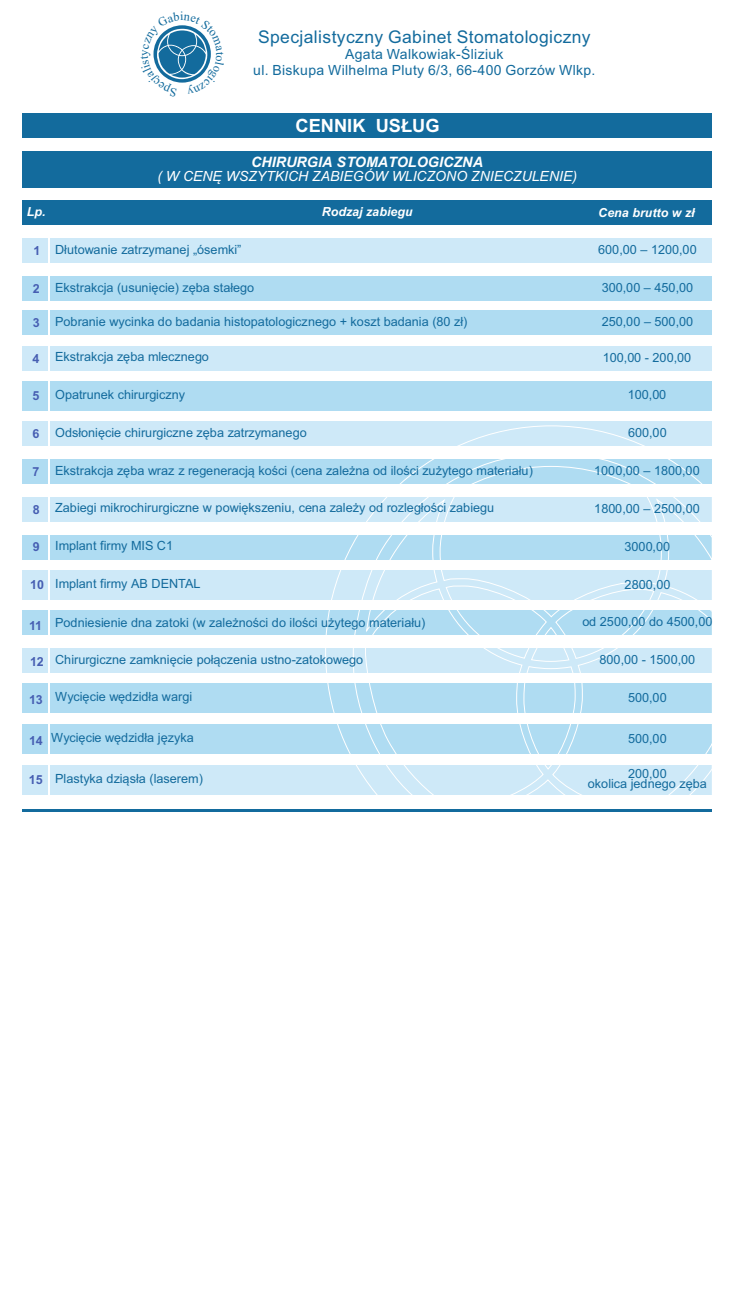
<style>
.page{position:relative;width:735px;height:1290px;background:#fff}
.page>*{position:absolute;margin:0;border:0;box-sizing:border-box;transform-origin:0 0}
.t1{font:700 18.2px "Arial";color:#fff}
.t2{font:17.5px "Arial";letter-spacing:.02em;color:#136b9d}
.t3{font:italic 700 14.35px "Arial";color:#fff}
.t4{font:14px/15.6px "Arial";letter-spacing:.02em;color:#136b9d;text-align:center}
.t5{font:italic 14px "Arial";color:#fff}
.t6{font:12.6px/10.5px "Arial";color:#136b9d;text-align:center}
.t7{font:italic 700 12.42px "Arial";color:#fff}
.t8{font:700 12.42px "Arial";color:#465eb2}
</style>
<div class="page">
<div style="left:23px;top:724px;width:689px;height:30px;background:#afdcf2"></div>
<div style="left:23px;top:310px;width:689px;height:25px;background:#afdcf2"></div>
<div style="left:23px;top:113px;width:689px;height:25px;background:#136b9d"></div>
<div style="left:23px;top:151px;width:689px;height:36px;background:#136b9d"></div>
<div style="left:23px;top:765px;width:689px;height:30px;background:#cee9f8"></div>
<div style="left:23px;top:683px;width:689px;height:30px;background:#afdcf2"></div>
<div style="left:23px;top:648px;width:689px;height:25px;background:#cee9f8"></div>
<div style="left:23px;top:610px;width:689px;height:25px;background:#afdcf2"></div>
<div style="left:23px;top:570px;width:689px;height:30px;background:#cee9f8"></div>
<div style="left:23px;top:535px;width:689px;height:24px;background:#afdcf2"></div>
<div style="left:23px;top:497px;width:689px;height:25px;background:#cee9f8"></div>
<div style="left:23px;top:459px;width:689px;height:25px;background:#afdcf2"></div>
<div style="left:23px;top:421px;width:689px;height:25px;background:#cee9f8"></div>
<div style="left:23px;top:381px;width:689px;height:30px;background:#afdcf2"></div>
<div style="left:23px;top:346px;width:689px;height:24px;background:#cee9f8"></div>
<div style="left:23px;top:276px;width:689px;height:25px;background:#afdcf2"></div>
<div style="left:23px;top:238px;width:689px;height:25px;background:#cee9f8"></div>
<svg style="left:352px;top:459px;width:360px;height:336px"></svg>
<hr style="left:22px;top:809px;width:689px;height:3px;background:#136b9d">
<hr style="left:48px;top:209px;width:2px;height:593px;background:#fff">
<div style="left:23px;top:200px;width:689px;height:25px;background:#136b9d"></div>
<svg style="left:153px;top:25px;width:58px;height:58px"></svg>
<h2 class="t2" style="left:258px;top:30px;width:334px">Specjalistyczny Gabinet Stomatologiczny</h2>
<p class="t4" style="left:253px;top:48px;width:343px">Agata Walkowiak-Śliziuk<br>ul. Biskupa Wilhelma Pluty 6/3, 66-400 Gorzów Wlkp.</p>
<h1 class="t1" style="left:295px;top:119px;width:145px">CENNIK USŁUG</h1>
<p class="t3" style="left:251px;top:157px;width:233px">CHIRURGIA STOMATOLOGICZNA</p>
<p class="t5" style="left:157px;top:171px;width:421px">( W CENĘ WSZYTKICH ZABIEGÓW WLICZONO ZNIECZULENIE)</p>
<p class="t7" style="left:27px;top:207px;width:20px">Lp.</p>
<p class="t7" style="left:321px;top:207px;width:92px">Rodzaj zabiegu</p>
<p class="t7" style="left:598px;top:208px;width:98px">Cena brutto w zł</p>
<p class="t8" style="left:33px;top:246px;width:8px">1</p>
<p class="t8" style="left:33px;top:284px;width:8px">2</p>
<p class="t6" style="left:55px;top:245px;width:188px">Dłutowanie zatrzymanej „ósemki”</p>
<p class="t6" style="left:598px;top:246px;width:100px">600,00 – 1200,00</p>
<p class="t6" style="left:55px;top:283px;width:200px">Ekstrakcja (usunięcie) zęba stałego</p>
<p class="t6" style="left:601px;top:284px;width:93px">300,00 – 450,00</p>
<p class="t6" style="left:33px;top:317px;width:436px"><sub>3</sub> Pobranie wycinka do badania histopatologicznego + koszt badania (80 zł)</p>
<p class="t6" style="left:601px;top:318px;width:93px">250,00 – 500,00</p>
<p class="t8" style="left:32px;top:354px;width:8px">4</p>
<p class="t8" style="left:33px;top:391px;width:8px">5</p>
<p class="t8" style="left:33px;top:429px;width:8px">6</p>
<p class="t8" style="left:33px;top:467px;width:8px">7</p>
<p class="t8" style="left:33px;top:505px;width:8px">8</p>
<p class="t8" style="left:33px;top:542px;width:8px">9</p>
<p class="t8" style="left:30px;top:580px;width:15px">10</p>
<p class="t8" style="left:29px;top:621px;width:15px">11</p>
<p class="t8" style="left:30px;top:657px;width:15px">12</p>
<p class="t8" style="left:29px;top:695px;width:15px">13</p>
<p class="t6" style="left:55px;top:353px;width:155px">Ekstrakcja zęba mlecznego</p>
<p class="t6" style="left:602px;top:353px;width:90px">100,00 - 200,00</p>
<p class="t6" style="left:55px;top:391px;width:131px">Opatrunek chirurgiczny</p>
<p class="t6" style="left:627px;top:391px;width:40px">100,00</p>
<p class="t6" style="left:55px;top:428px;width:253px">Odsłonięcie chirurgiczne zęba zatrzymanego</p>
<p class="t6" style="left:627px;top:429px;width:40px">600,00</p>
<p class="t6" style="left:55px;top:466px;width:479px">Ekstrakcja zęba wraz z regeneracją kości (cena zależna od ilości zużytego materiału)</p>
<p class="t6" style="left:594px;top:466px;width:107px">1000,00 – 1800,00</p>
<p class="t6" style="left:55px;top:504px;width:440px">Zabiegi mikrochirurgiczne w powiększeniu, cena zależy od rozległości zabiegu</p>
<p class="t6" style="left:594px;top:504px;width:107px">1800,00 – 2500,00</p>
<p class="t6" style="left:55px;top:542px;width:119px">Implant firmy MIS C1</p>
<p class="t6" style="left:624px;top:542px;width:47px">3000,00</p>
<p class="t6" style="left:55px;top:580px;width:147px">Implant firmy AB DENTAL</p>
<p class="t6" style="left:624px;top:580px;width:47px">2800,00</p>
<p class="t6" style="left:55px;top:618px;width:371px">Podniesienie dna zatoki (w zależności do ilości użytego materiału)</p>
<p class="t6" style="left:582px;top:618px;width:132px">od 2500,00 do 4500,00</p>
<p class="t6" style="left:55px;top:655px;width:309px">Chirurgiczne zamknięcie połączenia ustno-zatokowego</p>
<p class="t6" style="left:599px;top:655px;width:97px">800,00 - 1500,00</p>
<p class="t6" style="left:55px;top:693px;width:138px">Wycięcie wędzidła wargi</p>
<p class="t6" style="left:627px;top:693px;width:40px">500,00</p>
<p class="t6" style="left:29px;top:733px;width:166px"><sub>14</sub> Wycięcie wędzidła języka</p>
<p class="t6" style="left:627px;top:734px;width:40px">500,00</p>
<p class="t8" style="left:29px;top:775px;width:15px">15</p>
<p class="t6" style="left:55px;top:775px;width:149px">Plastyka dziąsła (laserem)</p>
<p class="t6" style="left:587px;top:769px;width:120px">200,00<br>okolica jednego zęba</p>
</div>
